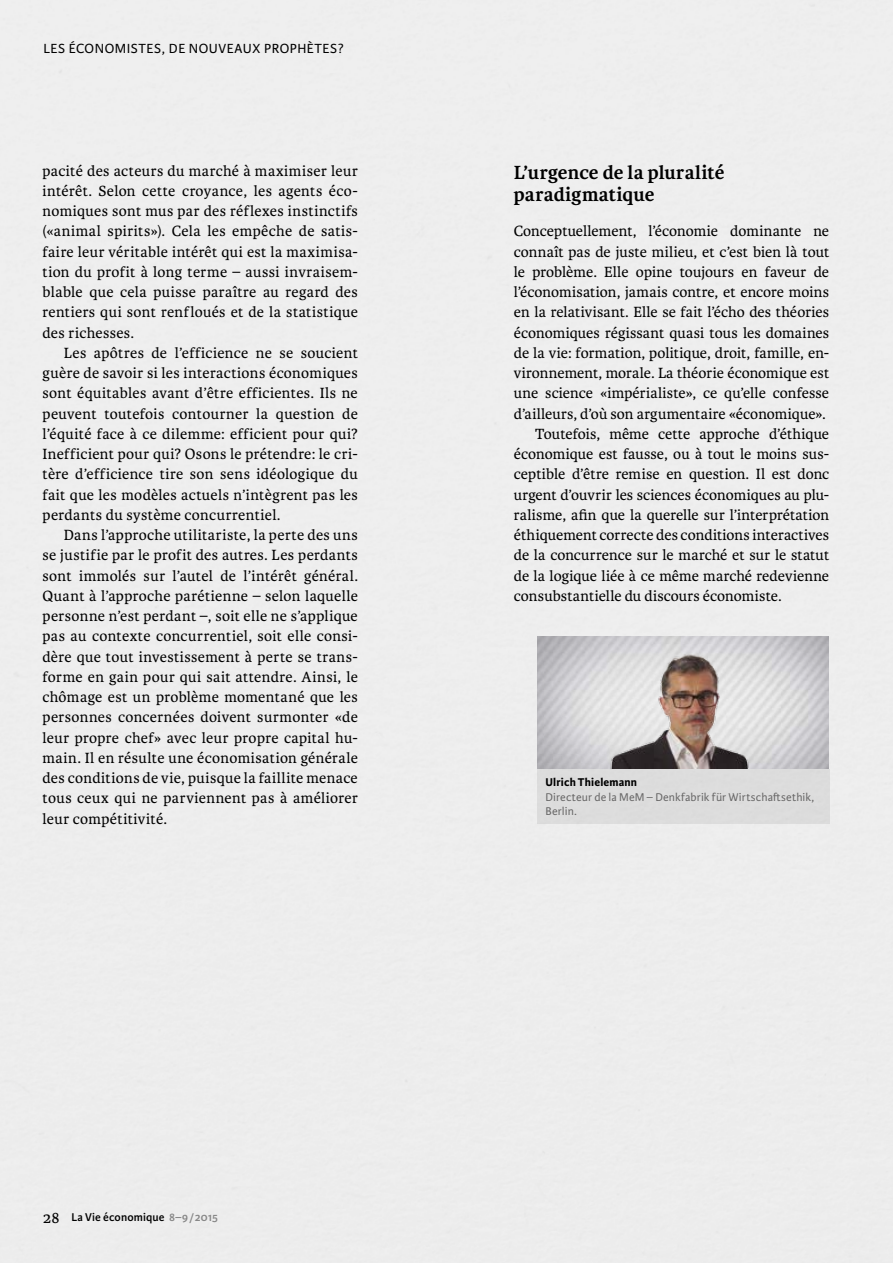
<style>
.page{position:relative;width:893px;height:1263px;background:#fff}
.page>*{position:absolute;margin:0;border:0;box-sizing:border-box;transform-origin:0 0}
.t1{font:700 20.25px/22.5px "Karmina";letter-spacing:.01em;color:#000}
.t2{font:15.75px/20.2px "Karmina";letter-spacing:.005em;color:#000;text-align:justify}
.t3{font:14.1px "Karmina Sans";letter-spacing:.04em;color:#000}
.t4{font:12px/14.4px "Karmina Sans";letter-spacing:.01em;color:#706f6f}
.t5{font:600 12px "Karmina Sans";letter-spacing:.01em;color:#000}
.t6{font:700 12px "Karmina Sans";letter-spacing:.015em;color:#000}
.s1{font-family:"Karmina";font-weight:400;font-size:16.5px}
.s2{color:#878787}
</style>
<div class="page">
<div style="left:537px;top:769px;width:292px;height:54px;background:#dcdcdc"></div>
<img style="left:573px;top:645px;width:223px;height:124px">
<p class="t3" style="left:43px;top:41px;width:302px">LES ÉCONOMISTES, DE NOUVEAUX PROPHÈTES?</p>
<p class="t2" style="left:43px;top:160px;width:317px">pacité des acteurs du marché à maximiser leur intérêt. Selon cette croyance, les agents éco&shy;nomiques sont mus par des réflexes instinctifs («animal spirits»). Cela les empêche de satis&shy;faire leur véritable intérêt qui est la maximisa&shy;tion du profit à long terme – aussi invraisem&shy;blable que cela puisse paraître au regard des rentiers qui sont renfloués et de la statistique des richesses.</p>
<p class="t2" style="left:43px;top:343px;width:317px;text-indent:21px">Les apôtres de l’efficience ne se soucient guère de savoir si les interactions économiques sont équitables avant d’être efficientes. Ils ne peuvent toutefois contourner la question de l’équité face à ce dilemme: efficient pour qui?<br>Inefficient pour qui? Osons le prétendre: le cri&shy;tère d’efficience tire son sens idéologique du fait que les modèles actuels n’intègrent pas les perdants du système concurrentiel.</p>
<p class="t2" style="left:43px;top:525px;width:317px;text-indent:21px">Dans l’approche utilitariste, la perte des uns se justifie par le profit des autres. Les perdants sont immolés sur l’autel de l’intérêt général.<br>Quant à l’approche parétienne – selon laquelle personne n’est perdant –, soit elle ne s’applique pas au contexte concurrentiel, soit elle consi&shy;dère que tout investissement à perte se trans&shy;forme en gain pour qui sait attendre. Ainsi, le chômage est un problème momentané que les personnes concernées doivent surmonter «de leur propre chef» avec leur propre capital hu&shy;main. Il en résulte une économisation générale des conditions de vie, puisque la faillite menace tous ceux qui ne parviennent pas à améliorer leur compétitivité.</p>
<p class="t5" style="left:43px;top:1210px;width:176px"><span class="s1">28</span> La Vie économique <span class="s2">8–9/2015</span></p>
<p class="t1" style="left:514px;top:161px;width:212px">L’urgence de la pluralité paradigmatique</p>
<p class="t2" style="left:514px;top:221px;width:317px">Conceptuellement, l’économie dominante ne</p>
<p class="t2" style="left:514px;top:241px;width:317px">connaît pas de juste milieu, et c’est bien là tout</p>
<p class="t2" style="left:514px;top:262px;width:317px">le problème. Elle opine toujours en faveur de</p>
<p class="t2" style="left:514px;top:282px;width:317px">l’économisation, jamais contre, et encore moins</p>
<p class="t2" style="left:514px;top:302px;width:317px">en la relativisant. Elle se fait l’écho des théories</p>
<p class="t2" style="left:514px;top:323px;width:317px">économiques régissant quasi tous les domaines</p>
<p class="t2" style="left:514px;top:343px;width:317px">de la vie: formation, politique, droit, famille, en-</p>
<p class="t2" style="left:514px;top:363px;width:317px">vironnement, morale. La théorie économique est</p>
<p class="t2" style="left:514px;top:383px;width:317px">une science «impérialiste», ce qu’elle confesse</p>
<p class="t2" style="left:514px;top:404px;width:313px">d’ailleurs, d’où son argumentaire «économique».</p>
<p class="t2" style="left:535px;top:424px;width:296px">Toutefois, même cette approche d’éthique</p>
<p class="t2" style="left:514px;top:444px;width:317px">économique est fausse, ou à tout le moins sus-</p>
<p class="t2" style="left:514px;top:464px;width:317px">ceptible d’être remise en question. Il est donc</p>
<p class="t2" style="left:514px;top:485px;width:317px">urgent d’ouvrir les sciences économiques au plu-</p>
<p class="t2" style="left:514px;top:505px;width:317px">ralisme, afin que la querelle sur l’interprétation</p>
<p class="t2" style="left:514px;top:525px;width:317px">éthiquement correcte des conditions interactives</p>
<p class="t2" style="left:514px;top:545px;width:317px">de la concurrence sur le marché et sur le statut</p>
<p class="t2" style="left:514px;top:566px;width:317px">de la logique liée à ce même marché redevienne</p>
<p class="t2" style="left:514px;top:586px;width:269px">consubstantielle du discours économiste.</p>
<p class="t6" style="left:546px;top:775px;width:93px">Ulrich Thielemann</p>
<p class="t4" style="left:546px;top:790px;width:270px">Directeur de la MeM – Denkfabrik für Wirtschaftsethik,<br>Berlin.</p>
</div>
